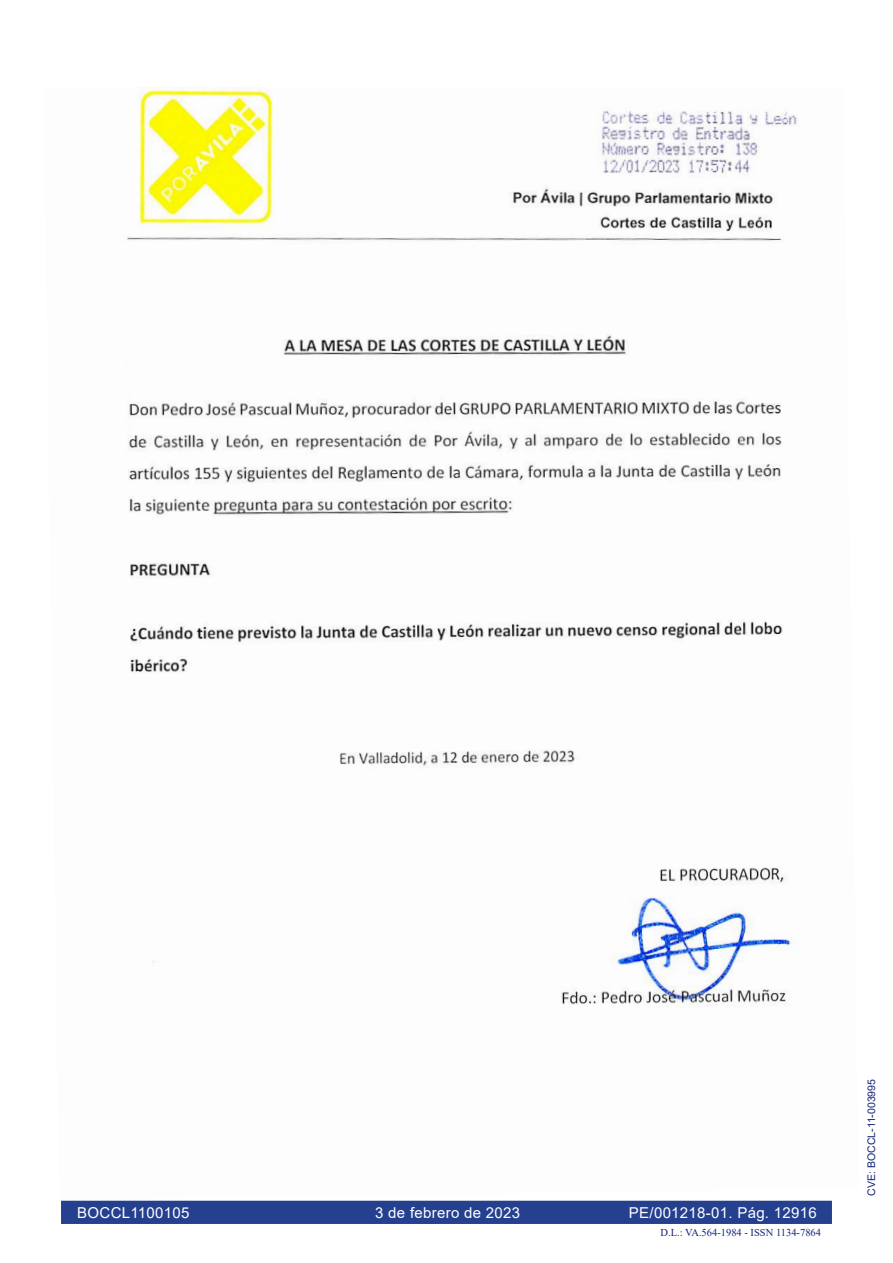
<style>
.page{position:relative;width:893px;height:1263px;background:#fff}
.page>*{position:absolute;margin:0;border:0;box-sizing:border-box;transform-origin:0 0}
.E_CVE{font:15px "Arial";letter-spacing:.02em;color:#fff}
.t1{font:10.5px "Times New Roman";color:#132477}
.t2{font:10.5px "Arial";color:#132477}
</style>
<div class="page">
<div style="left:60px;top:1200px;width:773px;height:25px;background:#25408f"></div>
<div style="left:60px;top:1199px;width:773px;height:26px;border:2px solid #fff"></div>
<img style="left:60px;top:87px;width:773px;height:1113px">
<p class="E_CVE" style="left:77px;top:1202px;width:114px">BOCCL1100105</p>
<p class="E_CVE" style="left:375px;top:1202px;width:146px">3 de febrero de 2023</p>
<p class="E_CVE" style="left:629px;top:1202px;width:189px">PE/001218-01. Pág. 12916</p>
<p class="t1" style="left:661px;top:1225px;width:162px">D.L.: VA.564-1984 - ISSN 1134-7864</p>
<p class="t2" style="left:864px;top:1195px;width:118px;rotate:-90deg">CVE: BOCCL-11-003995</p>
</div>
